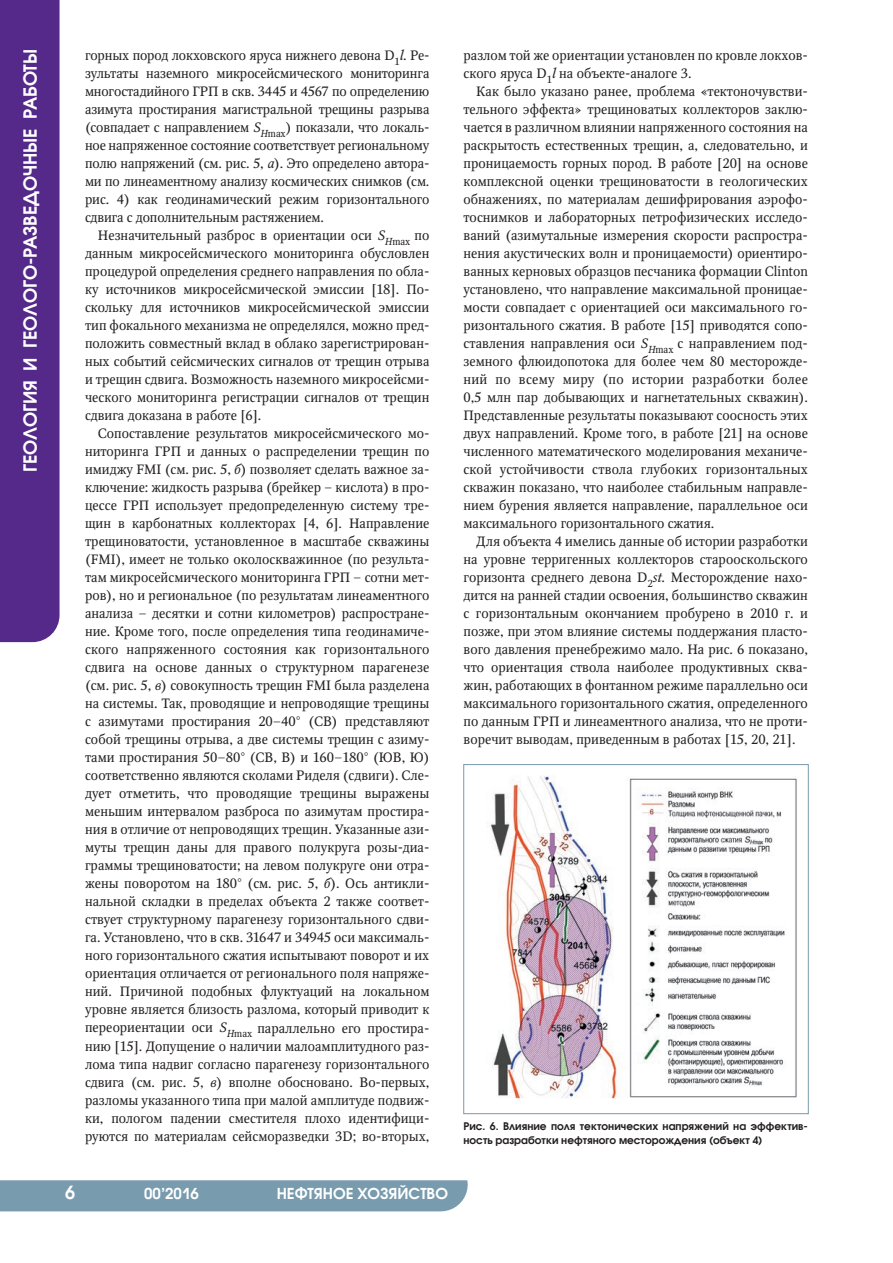
<style>
.page{position:relative;width:893px;height:1263px;background:#fff}
.page>*{position:absolute;margin:0;border:0;box-sizing:border-box;transform-origin:0 0}
.t1{font:600 18px "Avant Garde Gothic C";color:#fff}
.t2{font:600 15px "Avant Garde Gothic C";color:#fff}
.t3{font:13.5px/18px "Octava C";color:#231f20;text-align:justify}
.t4{font:600 10.5px/13.5px "Avant Garde Gothic C";color:#231f20}
.s1{font-style:italic}
</style>
<div class="page">
<div style="left:0;top:1180px;width:468px;height:31px;background:#789bad"></div>
<div style="left:0;top:0;width:60px;height:642px;background:#542989"></div>
<img style="left:490px;top:776px;width:307px;height:323px">
<div style="left:463px;top:764px;width:345px;height:350px;border:1px solid #789bad"></div>
<h1 class="t1" style="left:20px;top:472px;width:425px;rotate:-90deg">ГЕОЛОГИЯ И ГЕОЛОГО-РАЗВЕДОЧНЫЕ РАБОТЫ</h1>
<p class="t3" style="left:85px;top:48px;width:346px">горных пород локховского яруса нижнего девона D<sub>1</sub><span class="s1">l</span>. Ре&shy;зультаты наземного микросейсмического мониторинга многостадийного ГРП в скв. 3445 и 4567 по определению азимута простирания магистральной трещины разрыва (совпадает с направлением <span class="s1">S</span><sub>H</sub><sub>max</sub>) показали, что локаль&shy;ное напряженное состояние соответствует региональному полю напряжений (см. рис. 5, <span class="s1">а</span>). Это определено автора&shy;ми по линеаментному анализу космических снимков (см. рис. 4) как геодинамический режим горизонтального сдвига с дополнительным растяжением.</p>
<p class="t3" style="left:85px;top:228px;width:346px;text-indent:13px">Незначительный разброс в ориентации оси <span class="s1">S</span><sub>H</sub><sub>max</sub> по данным микросейсмического мониторинга обусловлен процедурой определения среднего направления по обла&shy;ку источников микросейсмической эмиссии [18]. По&shy;скольку для источников микросейсмической эмиссии тип фокального механизма не определялся, можно пред&shy;положить совместный вклад в облако зарегистрирован&shy;ных событий сейсмических сигналов от трещин отрыва и трещин сдвига. Возможность наземного микросейсми&shy;ческого мониторинга регистрации сигналов от трещин сдвига доказана в работе [6].</p>
<p class="t3" style="left:85px;top:426px;width:346px;text-indent:13px">Сопоставление результатов микросейсмического мо&shy;ниторинга ГРП и данных о распределении трещин по имиджу FMI (см. рис. 5, <span class="s1">б</span>) позволяет сделать важное за&shy;ключение: жидкость разрыва (брейкер – кислота) в про&shy;цессе ГРП использует предопределенную систему тре&shy;щин в карбонатных коллекторах [4, 6]. Направление трещиноватости, установленное в масштабе скважины (FMI), имеет не только околоскважинное (по результа&shy;там микросейсмического мониторинга ГРП – сотни мет&shy;ров), но и региональное (по результатам линеаментного анализа – десятки и сотни километров) распростране&shy;ние. Кроме того, после определения типа геодинамиче&shy;ского напряженного состояния как горизонтального сдвига на основе данных о структурном парагенезе (см. рис. 5, <span class="s1">в</span>) совокупность трещин FMI была разделена на системы. Так, проводящие и непроводящие трещины с азимутами простирания 20–40° (СВ) представляют собой трещины отрыва, а две системы трещин с азиму&shy;тами простирания 50–80° (СВ, В) и 160–180° (ЮВ, Ю) соответственно являются сколами Риделя (сдвиги). Сле&shy;дует отметить, что проводящие трещины выражены меньшим интервалом разброса по азимутам простира&shy;ния в отличие от непроводящих трещин. Указанные ази&shy;муты трещин даны для правого полукруга розы-диа&shy;граммы трещиноватости; на левом полукруге они отра&shy;жены поворотом на 180° (см. рис. 5, <span class="s1">б</span>). Ось антикли&shy;нальной складки в пределах объекта 2 также соответ&shy;ствует структурному парагенезу горизонтального сдви&shy;га. Установлено, что в скв. 31647 и 34945 оси максималь&shy;ного горизонтального сжатия испытывают поворот и их ориентация отличается от регионального поля напряже&shy;ний. Причиной подобных флуктуаций на локальном уровне является близость разлома, который приводит к переориентации оси <span class="s1">S</span><sub>H</sub><sub>max</sub> параллельно его простира&shy;нию [15]. Допущение о наличии малоамплитудного раз&shy;лома типа надвиг согласно парагенезу горизонтального сдвига (см. рис. 5, <span class="s1">в</span>) вполне обосновано. Во-первых, разломы указанного типа при малой амплитуде подвиж&shy;ки, пологом падении сместителя плохо идентифици&shy;руются по материалам сейсморазведки 3D; во-вторых,</p>
<h1 class="t1" style="left:65px;top:1182px;width:12px">6</h1>
<p class="t2" style="left:144px;top:1185px;width:56px">00’2016</p>
<p class="t2" style="left:277px;top:1185px;width:173px">НЕФТЯНОЕ ХОЗЯЙСТВО</p>
<p class="t3" style="left:463px;top:48px;width:346px">разлом той же ориентации установлен по кровле локхов&shy;ского яруса D<sub>1</sub><span class="s1">l</span> на объекте-аналоге 3.</p>
<p class="t3" style="left:463px;top:84px;width:346px;text-indent:13px">Как было указано ранее, проблема «тектоночувстви&shy;тельного эффекта» трещиноватых коллекторов заклю&shy;чается в различном влиянии напряженного состояния на раскрытость естественных трещин, а, следовательно, и проницаемость горных пород. В работе [20] на основе комплексной оценки трещиноватости в геологических обнажениях, по материалам дешифрирования аэрофо&shy;тоснимков и лабораторных петрофизических исследо&shy;ваний (азимутальные измерения скорости распростра&shy;нения акустических волн и проницаемости) ориентиро&shy;ванных керновых образцов песчаника формации Clinton установлено, что направление максимальной проницае&shy;мости совпадает с ориентацией оси максимального го&shy;ризонтального сжатия. В работе [15] приводятся сопо&shy;ставления направления оси <span class="s1">S</span><sub>H</sub><sub>max</sub> с направлением под&shy;земного флюидопотока для более чем 80 месторожде&shy;ний по всему миру (по истории разработки более 0,5 млн пар добывающих и нагнетательных скважин).<br>Представленные результаты показывают соосность этих двух направлений. Кроме того, в работе [21] на основе численного математического моделирования механиче&shy;ской устойчивости ствола глубоких горизонтальных скважин показано, что наиболее стабильным направле&shy;нием бурения является направление, параллельное оси максимального горизонтального сжатия.</p>
<p class="t3" style="left:463px;top:534px;width:346px;text-indent:13px">Для объекта 4 имелись данные об истории разработки на уровне терригенных коллекторов старооскольского горизонта среднего девона D<sub>2</sub><span class="s1">st</span>. Месторождение нахо&shy;дится на ранней стадии освоения, большинство скважин с горизонтальным окончанием пробурено в 2010 г. и позже, при этом влияние системы поддержания пласто&shy;вого давления пренебрежимо мало. На рис. 6 показано, что ориентация ствола наиболее продуктивных сква&shy;жин, работающих в фонтанном режиме параллельно оси максимального горизонтального сжатия, определенного по данным ГРП и линеаментного анализа, что не проти&shy;воречит выводам, приведенным в работах [15, 20, 21].</p>
<p class="t4" style="left:463px;top:1120px;width:346px">Рис. 6. Влияние поля тектонических напряжений на эффектив&shy;ность разработки нефтяного месторождения (объект 4)</p>
</div>
